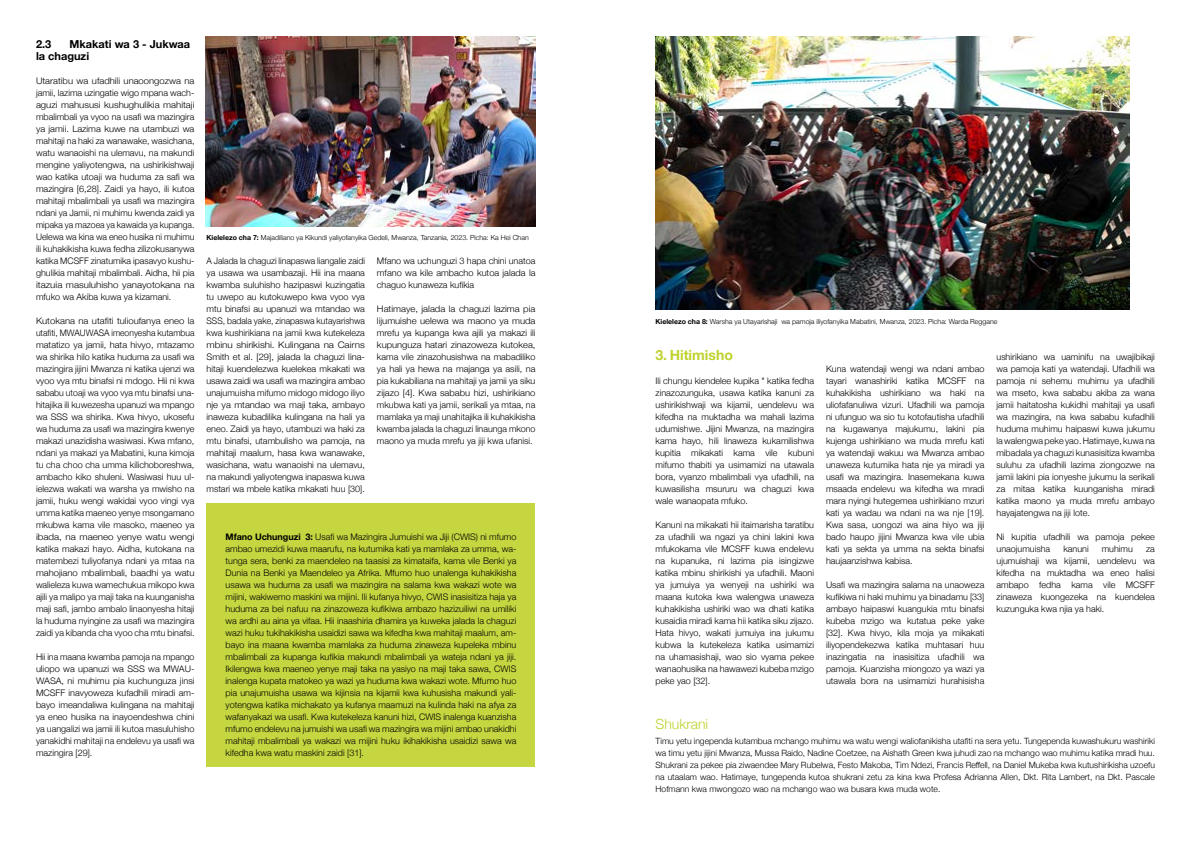
<style>
.page{position:relative;width:1191px;height:842px;background:#fff}
.page>*{position:absolute;margin:0;border:0;box-sizing:border-box;transform-origin:0 0}
.t1{font:700 14px "Helvetica Neue";color:#bfd22b}
.t2{font:300 14px "Helvetica Neue";color:#bfd22b}
.t3{font:700 11px/12px "Helvetica Neue";color:#000}
.t4{font:300 9px/12px "Helvetica Neue";color:#000;text-align:justify}
.t5{font:300 9px/12px "Helvetica Neue";color:#000;text-align:justify;scale:1.05 1}
.t6{font:300 9px/12px "Helvetica Neue";color:#000;text-align:justify;scale:.96 1}
.t7{font:300 9px/12px "Helvetica Neue";color:#000;text-align:justify;scale:1.06 1}
.t8{font:300 8.6px/12px "Helvetica Neue";color:#000;text-align:justify}
.t9{font:300 7px "Helvetica Neue";color:#000}
.s1{font-weight:700}
</style>
<div class="page">
<div style="left:206px;top:503px;width:329px;height:264px;background:#c5d640"></div>
<img style="left:205px;top:36px;width:330px;height:190px">
<img style="left:655px;top:36px;width:474px;height:273px">
<p class="t3" style="left:36px;top:38px;width:156px;text-indent:34px">Mkakati wa 3 - Jukwaa la chaguzi</p>
<p class="t5" style="left:36px;top:74px;width:152px">Utaratibu wa ufadhili unaoongozwa na jamii, lazima uzingatie wigo mpana wach&shy;aguzi mahususi kushughulikia mahitaji mbalimbali ya vyoo na usafi wa mazingira ya jamii. Lazima kuwe na utambuzi wa mahitaji na haki za wanawake, wasichana, watu wanaoishi na ulemavu, na makundi mengine yaliyotengwa, na ushirikishwaji wao katika utoaji wa huduma za safi wa mazingira [6,28]. Zaidi ya hayo, ili kutoa mahitaji mbalimbali ya usafi wa mazingira ndani ya Jamii, ni muhimu kwenda zaidi ya mipaka ya mazoea ya kawaida ya kupanga.<br>Uelewa wa kina wa eneo husika ni muhimu ili kuhakikisha kuwa fedha zilizokusanywa katika MCSFF zinatumika ipasavyo kushu&shy;ghulikia mahitaji mbalimbali. Aidha, hii pia itazuia masuluhisho yanayotokana na mfuko wa Akiba kuwa ya kizamani.</p>
<p class="t5" style="left:36px;top:314px;width:152px">Kutokana na utafiti tulioufanya eneo la utafiti, MWAUWASA imeonyesha kutambua matatizo ya jamii, hata hivyo, mtazamo wa shirika hilo katika huduma za usafi wa mazingira jijini Mwanza ni katika ujenzi wa vyoo vya mtu binafsi ni mdogo. Hii ni kwa sababu utoaji wa vyoo vya mtu binafsi una&shy;hitajika ili kuwezesha upanuzi wa mpango wa SSS wa shirika. Kwa hivyo, ukosefu wa huduma za usafi wa mazingira kwenye makazi unazidisha wasiwasi. Kwa mfano, ndani ya makazi ya Mabatini, kuna kimoja tu cha choo cha umma kilichoboreshwa, ambacho kiko shuleni. Wasiwasi huu ul&shy;ielezwa wakati wa warsha ya mwisho na jamii, huku wengi wakidai vyoo vingi vya umma katika maeneo yenye msongamano mkubwa kama vile masoko, maeneo ya ibada, na maeneo yenye watu wengi katika makazi hayo. Aidha, kutokana na matembezi tuliyofanya ndani ya mtaa na mahojiano mbalimbali, baadhi ya watu walieleza kuwa wamechukua mikopo kwa ajili ya malipo ya maji taka na kuunganisha maji safi, jambo ambalo linaonyesha hitaji la huduma nyingine za usafi wa mazingira zaidi ya kibanda cha vyoo cha mtu binafsi.</p>
<p class="t4" style="left:36px;top:650px;width:160px">Hii ina maana kwamba pamoja na mpango uliopo wa upanuzi wa SSS wa MWAU-WASA, ni muhimu pia kuchunguza jinsi MCSFF inavyoweza kufadhili miradi am&shy;bayo imeandaliwa kulingana na mahitaji ya eneo husika na inayoendeshwa chini ya uangalizi wa jamii ili kutoa masuluhisho yanakidhi mahitaji na endelevu ya usafi wa mazingira [29].</p>
<p class="t3" style="left:36px;top:38px;width:17px">2.3</p>
<p class="t9" style="left:206px;top:232px;width:324px"><span class="s1">Kielelezo cha 7:</span> Majadiliano ya Kikundi yaliyofanyika Gedeli, Mwanza, Tanzania, 2023. Picha: Ka Hei Chan</p>
<p class="t6" style="left:206px;top:254px;width:167px">A Jalada la chaguzi linapaswa liangalie zaidi ya usawa wa usambazaji. Hii ina maana kwamba suluhisho hazipaswi kuzingatia tu uwepo au kutokuwepo kwa vyoo vya mtu binafsi au upanuzi wa mtandao wa SSS, badala yake, zinapaswa kutayarishwa kwa kushirikiana na jamii kwa kutekeleza mbinu shirikishi. Kulingana na Cairns Smith et al. [29], jalada la chaguzi lina&shy;hitaji kuendelezwa kuelekea mkakati wa usawa zaidi wa usafi wa mazingira ambao unajumuisha mifumo midogo midogo iliyo nje ya mtandao wa maji taka, ambayo inaweza kubadilika kulingana na hali ya eneo. Zaidi ya hayo, utambuzi wa haki za mtu binafsi, utambulisho wa pamoja, na mahitaji maalum, hasa kwa wanawake, wasichana, watu wanaoishi na ulemavu, na makundi yaliyotengwa inapaswa kuwa mstari wa mbele katika mkakati huu [30].</p>
<p class="t4" style="left:377px;top:254px;width:160px">Mfano wa uchunguzi 3 hapa chini unatoa mfano wa kile ambacho kutoa jalada la chaguo kunaweza kufikia</p>
<p class="t7" style="left:377px;top:302px;width:151px">Hatimaye, jalada la chaguzi lazima pia lijumuishe uelewa wa maono ya muda mrefu ya kupanga kwa ajili ya makazi ili kupunguza hatari zinazoweza kutokea, kama vile zinazohusishwa na mabadiliko ya hali ya hewa na majanga ya asili, na pia kukabiliana na mahitaji ya jamii ya siku zijazo [4]. Kwa sababu hizi, ushirikiano mkubwa kati ya jamii, serikali ya mtaa, na mamlaka ya maji unahitajika ili kuhakikisha kwamba jalada la chaguzi linaunga mkono maono ya muda mrefu ya jiji kwa ufanisi.</p>
<p class="t4" style="left:226px;top:530px;width:292px"><span class="s1">Mfano Uchunguzi 3:</span> Usafi wa Mazingira Jumuishi wa Jiji (CWIS) ni mfumo ambao umezidi kuwa maarufu, na kutumika kati ya mamlaka za umma, wa&shy;tunga sera, benki za maendeleo na taasisi za kimataifa, kama vile Benki ya Dunia na Benki ya Maendeleo ya Afrika. Mfumo huo unalenga kuhakikisha usawa wa huduma za usafi wa mazingira na salama kwa wakazi wote wa mijini, wakiwemo maskini wa mijini. Ili kufanya hivyo, CWIS inasisitiza haja ya huduma za bei nafuu na zinazoweza kufikiwa ambazo hazizuiliwi na umiliki wa ardhi au aina ya vifaa. Hii inaashiria dhamira ya kuweka jalada la chaguzi wazi huku tukihakikisha usaidizi sawa wa kifedha kwa mahitaji maalum, am&shy;bayo ina maana kwamba mamlaka za huduma zinaweza kupeleka mbinu mbalimbali za kupanga kufikia makundi mbalimbali ya wateja ndani ya jiji.<br>Ikilengwa kwa maeneo yenye maji taka na yasiyo na maji taka sawa, CWIS inalenga kupata matokeo ya wazi ya huduma kwa wakazi wote. Mfumo huo pia unajumuisha usawa wa kijinsia na kijamii kwa kuhusisha makundi yali&shy;yotengwa katika michakato ya kufanya maamuzi na kulinda haki na afya za wafanyakazi wa usafi. Kwa kutekeleza kanuni hizi, CWIS inalenga kuanzisha mfumo endelevu na jumuishi wa usafi wa mazingira wa mijini ambao unakidhi mahitaji mbalimbali ya wakazi wa mijini huku ikihakikisha usaidizi sawa wa kifedha kwa watu maskini zaidi [31].</p>
<p class="t9" style="left:655px;top:316px;width:343px"><span class="s1">Kielelezo cha 8:</span> Warsha ya Utayarishaji wa pamoja iliyofanyika Mabatini, Mwanza, 2023. Picha: Warda Reggane</p>
<h1 class="t1" style="left:655px;top:344px;width:79px">3. Hitimisho</h1>
<p class="t4" style="left:655px;top:374px;width:160px">Ili chungu kiendelee kupika " katika fedha zinazozunguka, usawa katika kanuni za ushirikishwaji wa kijamii, uendelevu wa kifedha na muktadha wa mahali lazima udumishwe. Jijini Mwanza, na mazingira kama hayo, hili linaweza kukamilishwa kupitia mikakati kama vile kubuni mifumo thabiti ya usimamizi na utawala bora, vyanzo mbalimbali vya ufadhili, na kuwasilisha msururu wa chaguzi kwa wale wanaopata mfuko.</p>
<p class="t4" style="left:655px;top:518px;width:160px">Kanuni na mikakati hii itaimarisha taratibu za ufadhili wa ngazi ya chini lakini kwa mfukokama vile MCSFF kuwa endelevu na kupanuka, ni lazima pia isingizwe katika mbinu shirikishi ya ufadhili. Maoni ya jumuiya ya wenyeji na ushiriki wa maana kutoka kwa walengwa unaweza kuhakikisha ushiriki wao wa dhati katika kusaidia miradi kama hii katika siku zijazo.<br>Hata hivyo, wakati jumuiya ina jukumu kubwa la kutekeleza katika usimamizi na uhamasishaji, wao sio vyama pekee wanaohusika na hawawezi kubeba mzigo peke yao [32].</p>
<p class="t4" style="left:826px;top:362px;width:160px">Kuna watendaji wengi wa ndani ambao tayari wanashiriki katika MCSFF na kuhakikisha ushirikiano wa haki na uliofafanuliwa vizuri. Ufadhili wa pamoja ni ufunguo wa sio tu kotofautisha ufadhili na kugawanya majukumu, lakini pia kujenga ushirikiano wa muda mrefu kati ya watendaji wakuu wa Mwanza ambao unaweza kutumika hata nje ya miradi ya usafi wa mazingira. Inasemekana kuwa msaada endelevu wa kifedha wa mradi mara nyingi hutegemea ushirikiano mzuri kati ya wadau wa ndani na wa nje [19].<br>Kwa sasa, uongozi wa aina hiyo wa jiji bado haupo jijini Mwanza kwa vile ubia kati ya sekta ya umma na sekta binafsi haujaanzishwa kabisa.</p>
<p class="t4" style="left:826px;top:578px;width:160px">Usafi wa mazingira salama na unaoweza kufikiwa ni haki muhimu ya binadamu [33] ambayo haipaswi kuangukia mtu binafsi kubeba mzigo wa kutatua peke yake [32]. Kwa hivyo, kila moja ya mikakati iliyopendekezwa katika muhtasari huu inazingatia na inasisitiza ufadhili wa pamoja. Kuanzisha miongozo ya wazi ya utawala bora na usimamizi hurahisisha</p>
<p class="t4" style="left:996px;top:350px;width:160px">ushirikiano wa uaminifu na uwajibikaji wa pamoja kati ya watendaji. Ufadhili wa pamoja ni sehemu muhimu ya ufadhili wa mseto, kwa sababu akiba za wana jamii haitatosha kukidhi mahitaji ya usafi wa mazingira, na kwa sababu kufadhili huduma muhimu haipaswi kuwa jukumu la walengwa peke yao. Hatimaye, kuwa na mibadala ya chaguzi kunasisitiza kwamba suluhu za ufadhili lazima ziongozwe na jamii lakini pia ionyeshe jukumu la serikali za mitaa katika kuunganisha miradi katika maono ya muda mrefu ambayo hayajatengwa na jiji lote.</p>
<p class="t4" style="left:996px;top:530px;width:160px">Ni kupitia ufadhili wa pamoja pekee unaojumuisha</p>
<p class="t4" style="left:1063px;top:542px;width:27px">kanuni</p>
<p class="t4" style="left:1101px;top:542px;width:33px">muhimu</p>
<p class="t4" style="left:996px;top:542px;width:160px;text-indent:150px">za ujumuishaji wa kijamii, uendelevu wa kifedha na muktadha wa eneo halisi ambapo fedha kama vile MCSFF zinaweza kuongezeka na kuendelea kuzunguka kwa njia ya haki.</p>
<h1 class="t2" style="left:655px;top:713px;width:54px">Shukrani</h1>
<p class="t8" style="left:655px;top:734px;width:501px">Timu yetu ingependa kutambua mchango muhimu wa watu wengi waliofanikisha utafiti na sera yetu. Tungependa kuwashukuru washiriki wa timu yetu jijini Mwanza, Mussa Raido, Nadine Coetzee, na Aishath Green kwa juhudi zao na mchango wao muhimu katika mradi huu.<br>Shukrani za pekee pia ziwaendee Mary Rubelwa, Festo Makoba, Tim Ndezi, Francis Reffell, na Daniel Mukeba kwa kutushirikisha uzoefu na utaalam wao. Hatimaye, tungependa kutoa shukrani zetu za kina kwa Profesa Adrianna Allen, Dkt. Rita Lambert, na Dkt. Pascale Hofmann kwa mwongozo wao na mchango wao wa busara kwa muda wote.</p>
</div>
